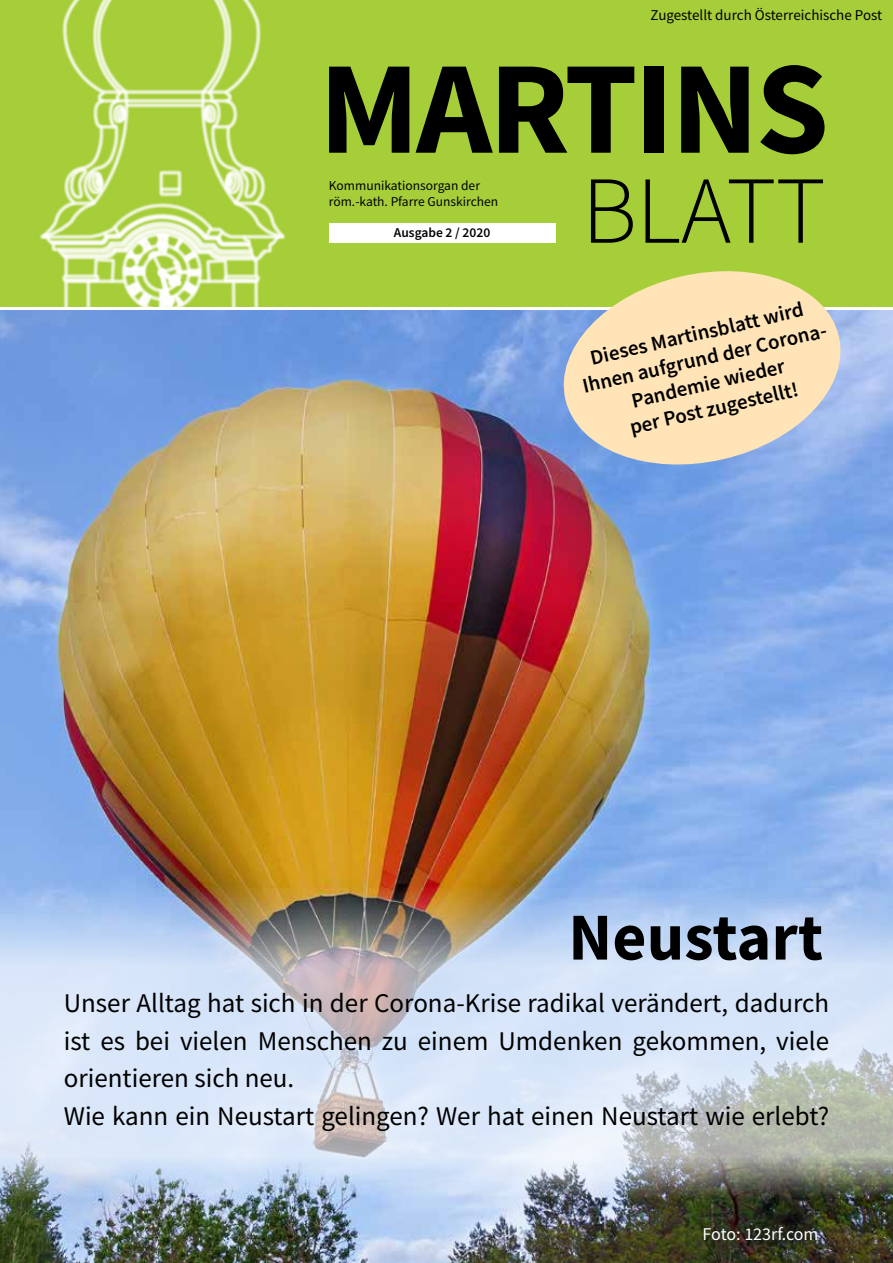
<style>
.page{position:relative;width:893px;height:1263px;background:#fff}
.page>*{position:absolute;margin:0;border:0;box-sizing:border-box;transform-origin:0 0}
.t1{font:700 132px "Source Sans Pro";letter-spacing:-.025em;color:#000}
.t2{font:300 96px "Source Sans Pro";letter-spacing:-.01em;color:#000}
.t3{font:700 67.05px "Source Sans Pro";letter-spacing:.005em;color:#000}
.t4{font:27px/37.5px "Source Sans Pro";color:#000}
.t5{font:600 21px/25.5px "Source Sans Pro";color:#000;text-align:center}
.t6{font:18px "Source Sans Pro";color:#fff}
.t7{font:15px "Source Sans Pro";color:#000}
.t8{font:13.5px/16.2px "Source Sans Pro";color:#000}
.t9{font:600 13.5px "Source Sans Pro";color:#000}
</style>
<div class="page">
<img style="left:0;top:311px;width:893px;height:952px">
<div style="left:0;top:0;width:893px;height:307px;background:#a6ce39"></div>
<div style="left:329px;top:223px;width:226px;height:20px;background:#fff"></div>
<img style="left:39px;top:0;width:247px;height:307px">
<svg style="left:555px;top:271px;width:295px;height:205px;background:#dbd4b7"></svg>
<img style="left:0;top:886px;width:893px;height:313px">
<p class="t7" style="left:651px;top:5px;width:233px">Zugestellt durch Österreichische Post</p>
<h1 class="t1" style="left:319px;top:20px;width:512px">MARTINS</h1>
<h2 class="t2" style="left:582px;top:152px;width:246px">BLATT</h2>
<p class="t8" style="left:329px;top:177px;width:171px">Kommunikationsorgan der röm.-kath. Pfarre Gunskirchen</p>
<p class="t9" style="left:394px;top:223px;width:98px">Ausgabe 2 / 2020</p>
<p class="t5" style="left:574px;top:348px;width:255px;rotate:-13deg">Dieses Martinsblatt wird<br>Ihnen aufgrund der Corona-<br>Pandemie wieder<br>per Post zugestellt!</p>
<h3 class="t3" style="left:568px;top:892px;width:256px">Neustart</h3>
<p class="t4" style="left:64px;top:984px;width:767px">Unser Alltag hat sich in der Corona-Krise radikal verändert, dadurch ist es bei vielen Menschen zu einem Umdenken gekommen, viele orientieren sich neu.<br>Wie kann ein Neustart gelingen? Wer hat einen Neustart wie erlebt?</p>
<p class="t6" style="left:703px;top:1223px;width:117px">Foto: 123rf.com</p>
</div>
